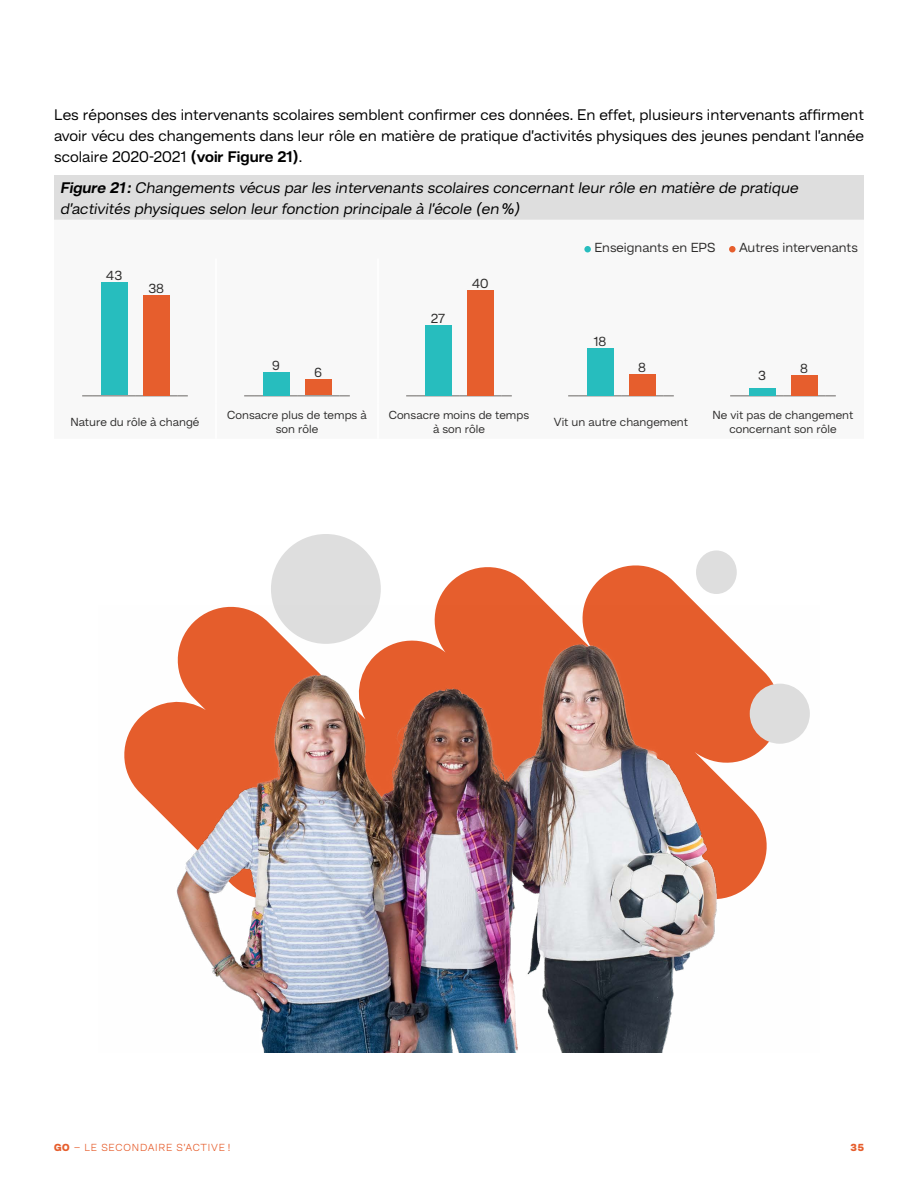
<style>
.page{position:relative;width:918px;height:1188px;background:#fff}
.page>*{position:absolute;margin:0;border:0;box-sizing:border-box;transform-origin:0 0}
.t1{font:15.75px/21px "Hando Trial";color:#000;text-align:justify}
.t2{font:italic 15.75px/21px "Hando Trial";color:#000}
.t3{font:13.5px "Hando Trial";color:#2e2d2c}
.t4{font:12px/13.8px "Hando Trial";color:#2e2d2c;text-align:center}
.t5{font:300 10.5px "Hando Trial";letter-spacing:.075em;color:#e65e2d}
.t6{font:900 10.5px "Hando Trial";color:#e65e2d}
.s1{font-weight:700}
.s2{font-weight:900}
</style>
<div class="page">
<div style="left:54px;top:175px;width:810px;height:45px;background:#dedede"></div>
<div style="left:584px;top:246px;width:7px;height:6px;background:#27bdbe;border-radius:50%"></div>
<div style="left:729px;top:246px;width:7px;height:6px;background:#e65e2d;border-radius:50%"></div>
<hr style="left:93px;top:395px;width:42px;height:1px;background:#6b6765">
<hr style="left:135px;top:395px;width:42px;height:1px;background:#6b6765">
<div style="left:101px;top:283px;width:27px;height:112px;background:#27bdbe"></div>
<div style="left:143px;top:295px;width:27px;height:100px;background:#e65e2d"></div>
<hr style="left:255px;top:395px;width:42px;height:1px;background:#6b6765">
<hr style="left:297px;top:395px;width:42px;height:1px;background:#6b6765">
<div style="left:263px;top:372px;width:27px;height:23px;background:#27bdbe"></div>
<div style="left:305px;top:379px;width:27px;height:16px;background:#e65e2d"></div>
<hr style="left:417px;top:395px;width:42px;height:1px;background:#6b6765">
<hr style="left:459px;top:395px;width:42px;height:1px;background:#6b6765">
<div style="left:425px;top:325px;width:27px;height:70px;background:#27bdbe"></div>
<div style="left:467px;top:290px;width:27px;height:105px;background:#e65e2d"></div>
<hr style="left:579px;top:395px;width:42px;height:1px;background:#6b6765">
<hr style="left:621px;top:395px;width:42px;height:1px;background:#6b6765">
<div style="left:587px;top:348px;width:27px;height:47px;background:#27bdbe"></div>
<div style="left:629px;top:374px;width:27px;height:21px;background:#e65e2d"></div>
<hr style="left:741px;top:395px;width:42px;height:1px;background:#6b6765">
<hr style="left:783px;top:395px;width:42px;height:1px;background:#6b6765">
<div style="left:749px;top:388px;width:27px;height:7px;background:#27bdbe"></div>
<div style="left:791px;top:375px;width:27px;height:20px;background:#e65e2d"></div>
<svg style="left:271px;top:564px;width:441px;height:41px"></svg>
<div style="left:271px;top:534px;width:110px;height:110px;background:#dedede;border-radius:50%"></div>
<div style="left:696px;top:550px;width:41px;height:44px;background:#dedede;border-radius:50%"></div>
<img style="left:124px;top:605px;width:686px;height:447px">
<p class="t1" style="left:54px;top:104px;width:812px">Les réponses des intervenants scolaires semblent confirmer ces données. En effet, plusieurs intervenants affirment avoir vécu des changements dans leur rôle en matière de pratique d’activités physiques des jeunes pendant l’année scolaire 2020-2021 <span class="s1">(voir Figure 21)</span>.</p>
<p class="t2" style="left:60px;top:176px;width:739px"><span class="s1">Figure 21:</span> Changements vécus par les intervenants scolaires concernant leur rôle en matière de pratique d’activités physiques selon leur fonction principale à l’école (en%)</p>
<p class="t3" style="left:594px;top:240px;width:123px">Enseignants en EPS</p>
<p class="t3" style="left:739px;top:240px;width:120px">Autres intervenants</p>
<p class="t3" style="left:106px;top:268px;width:18px">43</p>
<p class="t3" style="left:148px;top:281px;width:17px">38</p>
<p class="t3" style="left:472px;top:275px;width:18px">40</p>
<p class="t3" style="left:272px;top:357px;width:9px">9</p>
<p class="t3" style="left:314px;top:365px;width:9px">6</p>
<p class="t3" style="left:431px;top:310px;width:16px">27</p>
<p class="t3" style="left:594px;top:333px;width:14px">18</p>
<p class="t3" style="left:638px;top:360px;width:9px">8</p>
<p class="t3" style="left:758px;top:367px;width:9px">3</p>
<p class="t3" style="left:800px;top:360px;width:9px">8</p>
<p class="t4" style="left:71px;top:415px;width:130px">Nature du rôle à changé</p>
<p class="t4" style="left:227px;top:408px;width:141px">Consacre plus de temps à son rôle</p>
<p class="t4" style="left:389px;top:408px;width:142px">Consacre moins de temps à son rôle</p>
<p class="t4" style="left:554px;top:415px;width:136px">Vit un autre changement</p>
<p class="t4" style="left:713px;top:408px;width:142px">Ne vit pas de changement concernant son rôle</p>
<p class="t5" style="left:54px;top:1141px;width:178px"><span class="s2">GO</span> – LE SECONDAIRE S’ACTIVE !</p>
<p class="t6" style="left:851px;top:1141px;width:15px">35</p>
</div>
